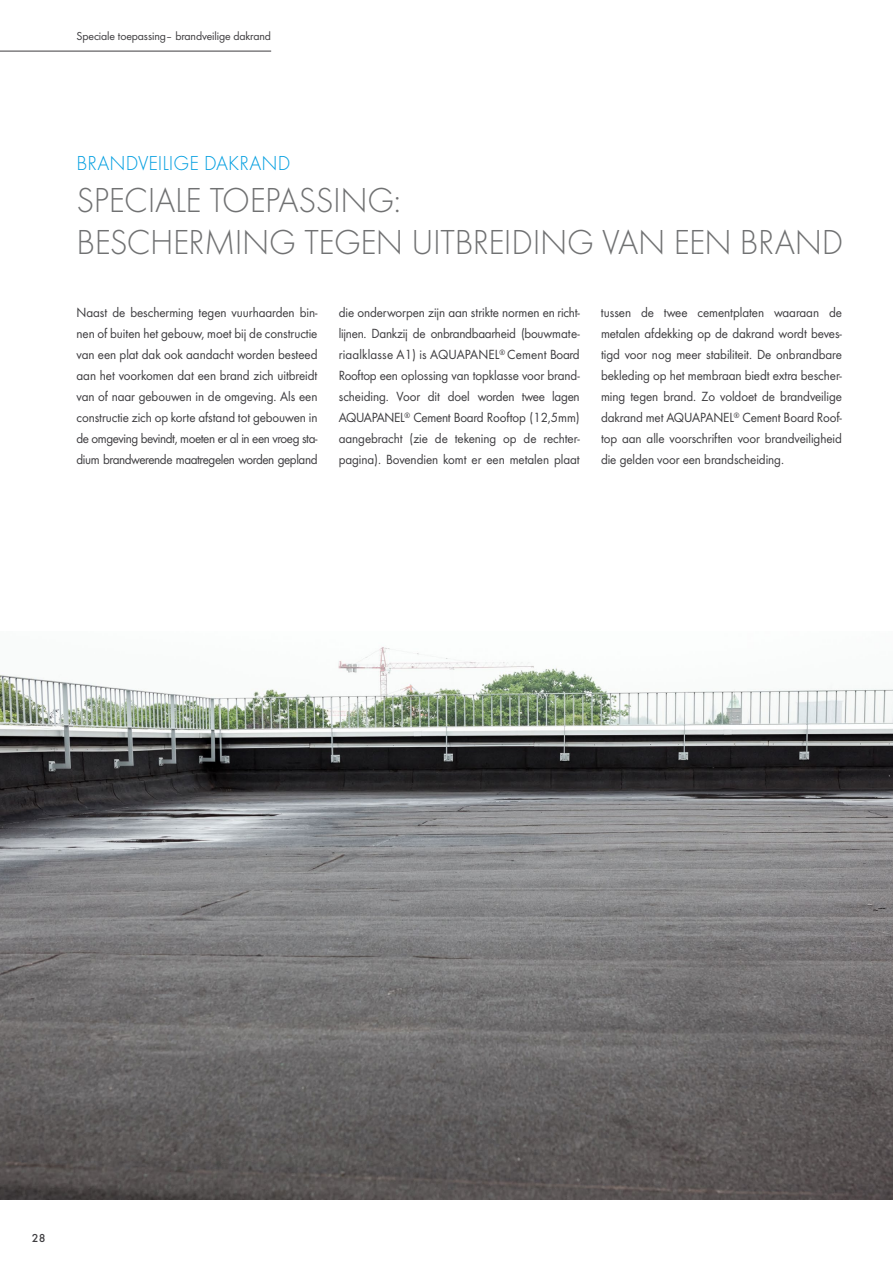
<style>
.page{position:relative;width:893px;height:1263px;background:#fff}
.page>*{position:absolute;margin:0;border:0;box-sizing:border-box;transform-origin:0 0}
.t1{font:300 36px/42px "Futura";letter-spacing:-.01em;color:#707172}
.t2{font:300 21px "Futura";color:#009ee0}
.t3{font:13.8px/21px "Futura Boo";letter-spacing:-.005em;color:#3e3d40;text-align:justify;scale:.96 1}
.t4{font:12px "Futura Boo";letter-spacing:-.01em;color:#3e3d40}
.t5{font:500 12px "Futura";color:#3e3d40}
</style>
<div class="page">
<img style="left:0;top:647px;width:893px;height:552px">
<hr style="left:0;top:51px;width:271px;height:1px;background:#3e3d40">
<p class="t4" style="left:77px;top:29px;width:196px">Speciale toepassing– brandveilige dakrand</p>
<h2 class="t2" style="left:77px;top:151px;width:215px">BRANDVEILIGE DAKRAND</h2>
<h1 class="t1" style="left:77px;top:179px;width:768px">SPECIALE TOEPASSING:<br>BESCHERMING TEGEN UITBREIDING VAN EEN BRAND</h1>
<p class="t3" style="left:77px;top:302px;width:252px">Naast de bescherming tegen vuurhaarden bin&shy;nen of buiten het gebouw, moet bij de constructie van een plat dak ook aandacht worden besteed aan het voorkomen dat een brand zich uitbreidt van of naar gebouwen in de omgeving. Als een constructie zich op korte afstand tot gebouwen in de omgeving bevindt, moeten er al in een vroeg sta&shy;dium brandwerende maatregelen worden gepland</p>
<p class="t3" style="left:339px;top:302px;width:252px">die onderworpen zijn aan strikte normen en richt&shy;lijnen. Dankzij de onbrandbaarheid (bouwmate&shy;riaalklasse A1) is AQUAPANEL<sup>®</sup> Cement Board Rooftop een oplossing van topklasse voor brand&shy;scheiding. Voor dit doel worden twee lagen AQUAPANEL<sup>®</sup> Cement Board Rooftop (12,5mm) aangebracht (zie de tekening op de rechter&shy;pagina). Bovendien komt er een metalen plaat</p>
<p class="t3" style="left:601px;top:302px;width:253px">tussen de twee cementplaten waaraan de metalen afdekking op de dakrand wordt beves&shy;tigd voor nog meer stabiliteit. De onbrandbare bekleding op het membraan biedt extra bescher&shy;ming tegen brand. Zo voldoet de brandveilige dakrand met AQUAPANEL<sup>®</sup> Cement Board Roof&shy;top aan alle voorschriften voor brandveiligheid die gelden voor een brandscheiding.</p>
<p class="t5" style="left:32px;top:1231px;width:15px">28</p>
</div>
